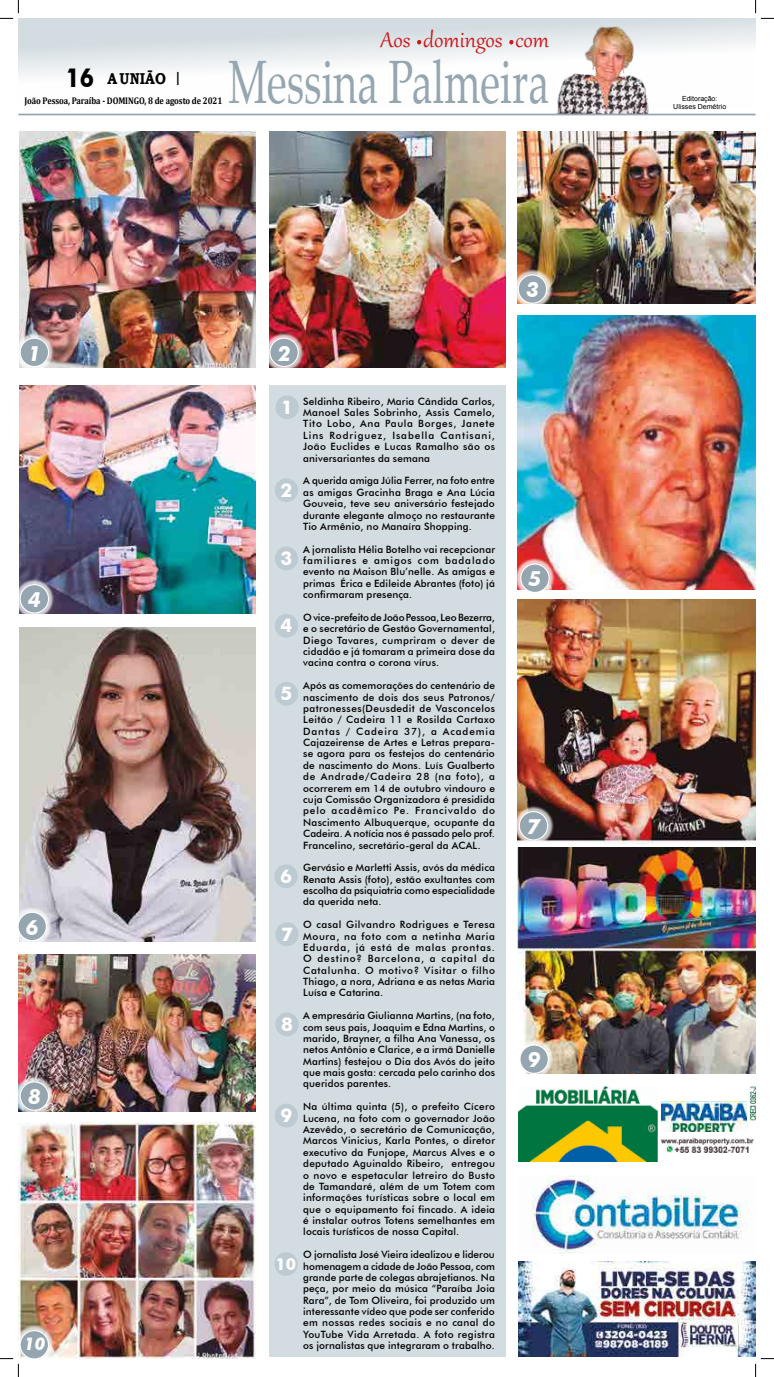
<style>
.page{position:relative;width:774px;height:1377px;background:#fff}
.page>*{position:absolute;margin:0;border:0;box-sizing:border-box;transform-origin:0 0}
.t1{font:61.25px "Palatino Linotype";color:#95a6b0;scale:.67 1}
.t2{font:26.25px "Gabriola";color:#cd171a}
.t3{font:italic 700 21px "Futura BT";color:#fff}
.t4{font:700 18.9px "Futura BT";color:#fff}
.t5{font:italic 700 17.5px "Futura BT";color:#fff}
.t6{font:700 16.62px "Futura BT";color:#fff}
.t7{font:700 15.75px "Bookman Old Style";color:#000;scale:.86 1}
.t8{font:500 10.06px/11.4px "Futura BT";letter-spacing:.015em;color:#000;text-align:justify}
.t9{font:700 9.62px "Cambria";letter-spacing:-.01em;color:#000;scale:.86 1}
.t10{font:7px/8.4px "Arial";color:#000;text-align:center}
.s1{font-size:52.5px}
.s2{font-family:"Futura BT";font-size:26.25px}
.s3{font-family:"Futura BT";font-size:13.12px}
</style>
<div class="page">
<div style="left:269px;top:385px;width:236px;height:971px;background:#d3dce1"></div>
<svg style="left:18px;top:18px;width:737px;height:59px"></svg>
<img style="left:555px;top:27px;width:95px;height:87px">
<hr style="left:18px;top:114px;width:737px;height:1px;background:#95a6b0">
<img style="left:532px;top:1175px;width:217px;height:77px">
<img style="left:518px;top:1086px;width:139px;height:75px">
<img style="left:661px;top:1101px;width:87px;height:29px">
<img style="left:660px;top:1137px;width:94px;height:15px">
<img style="left:747px;top:1086px;width:8px;height:36px">
<img style="left:518px;top:1261px;width:237px;height:95px">
<div style="left:275px;top:395px;width:24px;height:24px;background:#becad1;border-radius:50%"></div>
<div style="left:275px;top:478px;width:23px;height:24px;background:#becad1;border-radius:50%"></div>
<div style="left:275px;top:546px;width:23px;height:24px;background:#becad1;border-radius:50%"></div>
<div style="left:275px;top:614px;width:23px;height:23px;background:#becad1;border-radius:50%"></div>
<div style="left:275px;top:681px;width:23px;height:24px;background:#becad1;border-radius:50%"></div>
<div style="left:274px;top:864px;width:24px;height:24px;background:#becad1;border-radius:50%"></div>
<div style="left:275px;top:922px;width:23px;height:24px;background:#becad1;border-radius:50%"></div>
<div style="left:275px;top:1012px;width:23px;height:24px;background:#becad1;border-radius:50%"></div>
<div style="left:275px;top:1103px;width:23px;height:24px;background:#becad1;border-radius:50%"></div>
<div style="left:274px;top:1251px;width:24px;height:24px;background:#becad1;border-radius:50%"></div>
<img style="left:20px;top:132px;width:235px;height:235px">
<img style="left:269px;top:132px;width:236px;height:235px">
<img style="left:517px;top:132px;width:238px;height:172px">
<img style="left:20px;top:385px;width:235px;height:228px">
<img style="left:517px;top:315px;width:238px;height:274px">
<img style="left:20px;top:627px;width:235px;height:314px">
<img style="left:517px;top:599px;width:238px;height:244px">
<img style="left:19px;top:954px;width:236px;height:157px">
<img style="left:517px;top:847px;width:238px;height:226px">
<img style="left:18px;top:1122px;width:237px;height:236px">
<div style="left:18px;top:332px;width:37px;height:41px;background:#fff;opacity:.75"></div>
<div style="left:20px;top:338px;width:28px;height:28px;background:#95a6b0;border-radius:50%"></div>
<div style="left:20px;top:337px;width:29px;height:30px;border:1px solid #fff;border-radius:50%"></div>
<div style="left:263px;top:332px;width:41px;height:41px;background:#fff;opacity:.75"></div>
<div style="left:270px;top:338px;width:28px;height:28px;background:#95a6b0;border-radius:50%"></div>
<div style="left:269px;top:337px;width:30px;height:30px;border:1px solid #fff;border-radius:50%"></div>
<div style="left:512px;top:268px;width:41px;height:41px;background:#fff;opacity:.75"></div>
<div style="left:518px;top:275px;width:28px;height:28px;background:#95a6b0;border-radius:50%"></div>
<div style="left:517px;top:274px;width:30px;height:30px;border:1px solid #fff;border-radius:50%"></div>
<div style="left:18px;top:578px;width:37px;height:41px;background:#fff;opacity:.75"></div>
<div style="left:20px;top:584px;width:28px;height:29px;background:#95a6b0;border-radius:50%"></div>
<div style="left:20px;top:584px;width:29px;height:29px;border:1px solid #fff;border-radius:50%"></div>
<div style="left:514px;top:557px;width:41px;height:41px;background:#fff;opacity:.75"></div>
<div style="left:520px;top:564px;width:29px;height:28px;background:#95a6b0;border-radius:50%"></div>
<div style="left:520px;top:563px;width:29px;height:30px;border:1px solid #fff;border-radius:50%"></div>
<div style="left:18px;top:905px;width:35px;height:41px;background:#fff;opacity:.75"></div>
<svg style="left:18px;top:911px;width:29px;height:30px"></svg>
<div style="left:513px;top:805px;width:41px;height:41px;background:#fff;opacity:.75"></div>
<div style="left:519px;top:811px;width:28px;height:28px;background:#95a6b0;border-radius:50%"></div>
<div style="left:518px;top:811px;width:30px;height:29px;border:1px solid #fff;border-radius:50%"></div>
<div style="left:18px;top:1075px;width:37px;height:41px;background:#fff;opacity:.75"></div>
<div style="left:20px;top:1081px;width:28px;height:29px;background:#95a6b0;border-radius:50%"></div>
<div style="left:20px;top:1081px;width:29px;height:29px;border:1px solid #fff;border-radius:50%"></div>
<div style="left:513px;top:1038px;width:41px;height:41px;background:#fff;opacity:.75"></div>
<div style="left:520px;top:1044px;width:28px;height:29px;background:#95a6b0;border-radius:50%"></div>
<div style="left:519px;top:1044px;width:29px;height:29px;border:1px solid #fff;border-radius:50%"></div>
<div style="left:18px;top:1323px;width:37px;height:35px;background:#fff;opacity:.75"></div>
<svg style="left:0;top:0;width:19px;height:19px"></svg>
<svg style="left:0;top:1329px;width:49px;height:47px"></svg>
<svg style="left:754px;top:0;width:19px;height:19px"></svg>
<svg style="left:755px;top:1358px;width:18px;height:18px"></svg>
<h2 class="t2" style="left:380px;top:23px;width:170px">Aos <span class="s1">.</span>domingos <span class="s1">.</span>com</h2>
<h1 class="t1" style="left:228px;top:39px;width:480px">Messina Palmeira</h1>
<h3 class="t7" style="left:66px;top:67px;width:135px"><span class="s2">16</span> A UNIÃO <span class="s3">|</span></h3>
<p class="t9" style="left:24px;top:94px;width:232px">João Pessoa, Paraíba - DOMINGO, 8 de agosto de 2021</p>
<h3 class="t3" style="left:28px;top:340px;width:14px">1</h3>
<h3 class="t3" style="left:278px;top:340px;width:14px">2</h3>
<h3 class="t3" style="left:28px;top:586px;width:14px">4</h3>
<h3 class="t3" style="left:26px;top:914px;width:14px">6</h3>
<h3 class="t3" style="left:28px;top:1083px;width:14px">8</h3>
<h3 class="t5" style="left:24px;top:1333px;width:23px">10</h3>
<p class="t8" style="left:303px;top:395px;width:193px">Seldinha Ribeiro, Maria Cândida Carlos, Manoel Sales Sobrinho, Assis Camelo, Tito Lobo, Ana Paula Borges, Janete Lins Rodriguez, Isabella Cantisani, João Euclides e Lucas Ramalho são os aniversariantes da semana</p>
<p class="t8" style="left:303px;top:475px;width:193px">A querida amiga Júlia Ferrer, na foto entre as amigas Gracinha Braga e Ana Lúcia Gouveia, teve seu aniversário festejado durante elegante almoço no restaurante Tio Armênio, no Manaíra Shopping.</p>
<p class="t8" style="left:303px;top:543px;width:193px">A jornalista Hélia Botelho vai recepcionar familiares e amigos com badalado evento na Maison Blu’nelle. As amigas e primas Érica e Edileide Abrantes (foto) já confirmaram presença.</p>
<p class="t8" style="left:303px;top:611px;width:193px">O vice-prefeito de João Pessoa, Leo Bezerra, e o secretário de Gestão Governamental, Diego Tavares, cumpriram o dever de cidadão e já tomaram a primeira dose da vacina contra o corona vírus.</p>
<p class="t8" style="left:303px;top:679px;width:193px">Após as comemorações do centenário de nascimento de dois dos seus Patronos/ patronesses(Deusdedit de Vasconcelos Leitão / Cadeira 11 e Rosilda Cartaxo Dantas / Cadeira 37), a Academia Cajazeirense de Artes e Letras prepara&shy;se agora para os festejos do centenário de nascimento do Mons. Luís Gualberto de Andrade/Cadeira 28 (na foto), a ocorrerem em 14 de outubro vindouro e cuja Comissão Organizadora é presidida pelo acadêmico Pe. Francivaldo do Nascimento Albuquerque, ocupante da Cadeira. A notícia nos é passado pelo prof.<br>Francelino, secretário-geral da ACAL.</p>
<p class="t8" style="left:303px;top:861px;width:193px">Gervásio e Marletti Assis, avós da médica Renata Assis (foto), estão exultantes com escolha da psiquiatria como especialidade da querida neta.</p>
<p class="t8" style="left:303px;top:918px;width:193px">O casal Gilvandro Rodrigues e Teresa Moura, na foto com a netinha Maria Eduarda, já está de malas prontas.<br>O destino? Barcelona, a capital da Catalunha. O motivo? Visitar o filho Thiago, a nora, Adriana e as netas Maria Luísa e Catarina.</p>
<p class="t8" style="left:303px;top:1009px;width:193px">A empresária Giulianna Martins, (na foto, com seus pais, Joaquim e Edna Martins, o marido, Brayner, a filha Ana Vanessa, os netos Antônio e Clarice, e a irmã Danielle Martins) festejou o Dia dos Avós do jeito que mais gosta: cercada pelo carinho dos queridos parentes.</p>
<p class="t8" style="left:303px;top:1100px;width:193px">Na última quinta (5), o prefeito Cícero Lucena, na foto com o governador João Azevêdo, o secretário de Comunicação, Marcos Vinicius, Karla Pontes, o diretor executivo da Funjope, Marcus Alves e o deputado Aguinaldo Ribeiro, entregou o novo e espetacular letreiro do Busto de Tamandaré, além de um Totem com informações turísticas sobre o local em que o equipamento foi fincado. A ideia é instalar outros Totens semelhantes em locais turísticos de nossa Capital.</p>
<p class="t8" style="left:303px;top:1248px;width:193px">O jornalista José Vieira idealizou e liderou homenagem a cidade de João Pessoa, com grande parte de colegas abrajetianos. Na peça, por meio da música “Paraíba Joia Rara”, de Tom Oliveira, foi produzido um interessante vídeo que pode ser conferido em nossas redes sociais e no canal do YouTube Vida Arretada. A foto registra os jornalistas que integraram o trabalho.</p>
<h3 class="t4" style="left:281px;top:395px;width:13px">1</h3>
<h3 class="t4" style="left:280px;top:478px;width:13px">2</h3>
<h3 class="t4" style="left:280px;top:546px;width:13px">3</h3>
<h3 class="t4" style="left:280px;top:614px;width:13px">4</h3>
<h3 class="t4" style="left:280px;top:682px;width:13px">5</h3>
<h3 class="t4" style="left:280px;top:864px;width:13px">6</h3>
<h3 class="t4" style="left:281px;top:922px;width:13px">7</h3>
<h3 class="t4" style="left:281px;top:1012px;width:13px">8</h3>
<h3 class="t4" style="left:280px;top:1103px;width:13px">9</h3>
<h3 class="t6" style="left:275px;top:1253px;width:22px">10</h3>
<h3 class="t3" style="left:526px;top:277px;width:14px">3</h3>
<h3 class="t3" style="left:528px;top:566px;width:14px">5</h3>
<h3 class="t3" style="left:527px;top:813px;width:14px">7</h3>
<h3 class="t3" style="left:527px;top:1047px;width:14px">9</h3>
<p class="t10" style="left:673px;top:94px;width:54px">Editoração:<br>Ulisses Demétrio</p>
</div>
